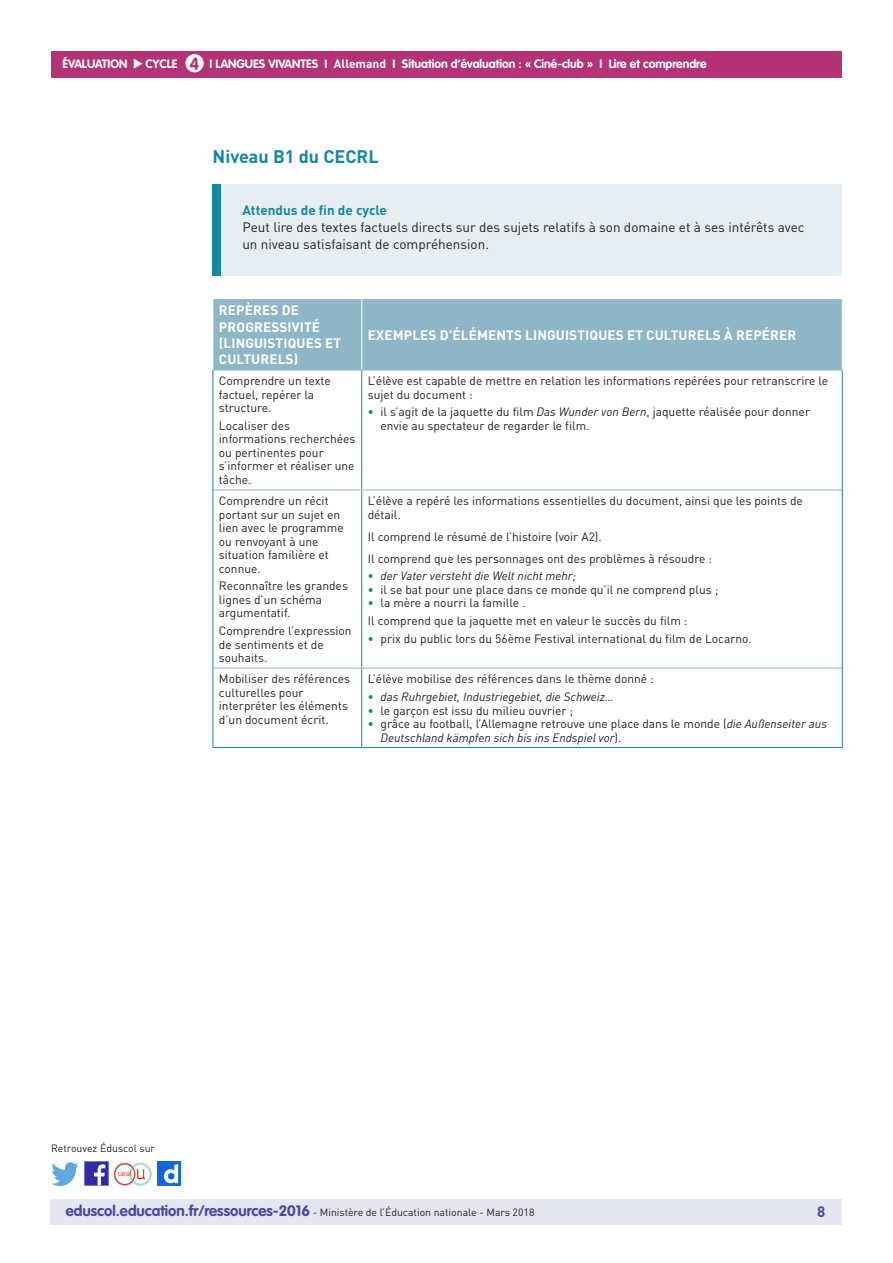
<style>
.page{position:relative;width:893px;height:1263px;background:#fff}
.page>*{position:absolute;margin:0;border:0;box-sizing:border-box;transform-origin:0 0}
._04_Titre_de_niveau{font:700 18px "DIN Pro";color:#16879f}
.t1{font:700 17.25px "VAG Rounded Std";color:#b43376}
.t2{font:700 15px "DIN Pro";color:#4a489e}
._15_texte_encadré{font:13.5px/16.5px "DIN Pro";color:#231f20}
.Titre_têtière_tablea{font:700 13.5px/16.2px "DIN Pro";letter-spacing:.01em;color:#fff}
._15_Titre_encadré{font:700 13.5px "DIN Pro";color:#16879f}
.Texte_courant_tablea{font:12px/13.5px "DIN Pro";color:#231f20}
.t3{font:700 12px "VAG Rounded Std";color:#fff}
._08_Liste_à_puces_ni{font:12px "DIN Pro";color:#231f20}
.t4{font:italic 12px "DIN Pro";color:#231f20}
._15_texte_encadré-2{font:12px "DIN Pro";color:#231f20}
.t5{font:10.5px "DIN Pro";color:#231f20}
.s1{font-family:"DIN Pro"}
.s2{font-weight:700;color:#16879f}
.s3{font-style:italic}
.s4{font-weight:700;font-style:normal;color:#16879f}
.s5{font-family:"VAG Rounded Std";font-weight:700;font-size:15px;color:#4a489e}
</style>
<div class="page">
<div style="left:50px;top:1199px;width:791px;height:26px;background:#e6e5f2"></div>
<div style="left:51px;top:51px;width:791px;height:27px;background:#b43376"></div>
<svg style="left:134px;top:59px;width:8px;height:10px"></svg>
<div style="left:185px;top:54px;width:19px;height:18px;background:#fff;border-radius:50%"></div>
<img style="left:85px;top:1162px;width:23px;height:23px">
<img style="left:51px;top:1163px;width:28px;height:22px">
<img style="left:158px;top:1162px;width:22px;height:23px">
<img style="left:114px;top:1163px;width:38px;height:22px">
<div style="left:214px;top:299px;width:628px;height:71px;background:#8fb6c6"></div>
<hr style="left:361px;top:299px;width:1px;height:71px;background:#fff">
<hr style="left:361px;top:370px;width:1px;height:120px;background:#16879f">
<hr style="left:361px;top:490px;width:1px;height:178px;background:#16879f">
<hr style="left:361px;top:668px;width:1px;height:79px;background:#16879f">
<hr style="left:213px;top:490px;width:149px;height:1px;background:#8fb6c6">
<hr style="left:362px;top:490px;width:480px;height:1px;background:#8fb6c6">
<hr style="left:213px;top:668px;width:149px;height:1px;background:#8fb6c6">
<hr style="left:362px;top:668px;width:480px;height:1px;background:#8fb6c6">
<hr style="left:213px;top:370px;width:149px;height:1px;background:#8fb6c6">
<hr style="left:362px;top:370px;width:480px;height:1px;background:#8fb6c6">
<hr style="left:213px;top:370px;width:1px;height:120px;background:#16879f">
<hr style="left:842px;top:370px;width:1px;height:120px;background:#16879f">
<hr style="left:213px;top:490px;width:1px;height:178px;background:#16879f">
<hr style="left:842px;top:490px;width:1px;height:178px;background:#16879f">
<hr style="left:213px;top:668px;width:1px;height:79px;background:#16879f">
<hr style="left:842px;top:668px;width:1px;height:79px;background:#16879f">
<hr style="left:213px;top:747px;width:149px;height:1px;background:#16879f">
<hr style="left:362px;top:747px;width:480px;height:1px;background:#16879f">
<div style="left:213px;top:184px;width:629px;height:91px;background:#e6eef2"></div>
<div style="left:213px;top:184px;width:8px;height:91px;background:#16879f"></div>
<p class="t3" style="left:63px;top:57px;width:66px">ÉVALUATION</p>
<p class="t3" style="left:146px;top:57px;width:33px">CYCLE</p>
<p class="t3" style="left:210px;top:57px;width:119px">I LANGUES VIVANTES I</p>
<h2 class="t1" style="left:190px;top:53px;width:11px">4</h2>
<p class="t3" style="left:334px;top:57px;width:374px"><span class="s1">Allemand</span> I Situation d’évaluation : « Ciné-club » I Lire et comprendre</p>
<p class="_04_Titre_de_niveau" style="left:213px;top:144px;width:168px">Niveau B1 du CECRL</p>
<p class="_15_Titre_encadré" style="left:242px;top:202px;width:146px">Attendus de fin de cycle</p>
<p class="_15_texte_encadré" style="left:242px;top:219px;width:564px">Peut lire des textes factuels directs sur des sujets relatifs à son domaine et à ses intérêts avec un niveau satisfaisant de compréhension.</p>
<p class="Titre_têtière_tablea" style="left:219px;top:302px;width:124px">REPÈRES DE<br>PROGRESSIVITÉ (LINGUISTIQUES ET<br>CULTURELS)</p>
<p class="Texte_courant_tablea" style="left:219px;top:374px;width:113px">Comprendre un texte factuel, repérer la structure.</p>
<p class="Texte_courant_tablea" style="left:219px;top:419px;width:138px">Localiser des informations recherchées ou pertinentes pour s’informer et réaliser une tâche.</p>
<p class="Texte_courant_tablea" style="left:219px;top:494px;width:126px">Comprendre un récit portant sur un sujet en lien avec le programme ou renvoyant à une situation familière et connue.</p>
<p class="Texte_courant_tablea" style="left:219px;top:579px;width:131px">Reconnaître les grandes lignes d’un schéma argumentatif.</p>
<p class="Texte_courant_tablea" style="left:219px;top:624px;width:134px">Comprendre l’expression de sentiments et de souhaits.</p>
<p class="Titre_têtière_tablea" style="left:368px;top:326px;width:430px">EXEMPLES D’ÉLÉMENTS LINGUISTIQUES ET CULTURELS À REPÉRER</p>
<p class="Texte_courant_tablea" style="left:368px;top:374px;width:462px">L’élève est capable de mettre en relation les informations repérées pour retranscrire le sujet du document :</p>
<p class="Texte_courant_tablea" style="left:380px;top:405px;width:431px;text-indent:-13px"><span class="s2">•</span> il s’agit de la jaquette du film <span class="s3">Das Wunder von Bern</span>, jaquette réalisée pour donner envie au spectateur de regarder le film.</p>
<p class="Texte_courant_tablea" style="left:368px;top:494px;width:437px">L’élève a repéré les informations essentielles du document, ainsi que les points de détail.</p>
<p class="_08_Liste_à_puces_ni" style="left:368px;top:529px;width:236px">Il comprend le résumé de l’histoire (voir A2).</p>
<p class="_08_Liste_à_puces_ni" style="left:368px;top:551px;width:346px">Il comprend que les personnages ont des problèmes à résoudre :</p>
<p class="t4" style="left:368px;top:569px;width:210px"><span class="s4">•</span> der Vater versteht die Welt nicht mehr;</p>
<p class="Texte_courant_tablea" style="left:368px;top:582px;width:352px"><span class="s2">•</span> il se bat pour une place dans ce monde qu’il ne comprend plus ;</p>
<p class="Texte_courant_tablea" style="left:368px;top:596px;width:159px"><span class="s2">•</span> la mère a nourri la famille .</p>
<p class="_15_texte_encadré-2" style="left:368px;top:613px;width:321px">Il comprend que la jaquette met en valeur le succès du film :</p>
<p class="Texte_courant_tablea" style="left:368px;top:631px;width:385px"><span class="s2">•</span> prix du public lors du 56ème Festival international du film de Locarno.</p>
<p class="Texte_courant_tablea" style="left:219px;top:672px;width:133px">Mobiliser des références culturelles pour interpréter les éléments d’un document écrit.</p>
<p class="Texte_courant_tablea" style="left:368px;top:672px;width:287px">L’élève mobilise des références dans le thème donné :</p>
<p class="t4" style="left:368px;top:689px;width:247px"><span class="s4">•</span> das Ruhrgebiet, Industriegebiet, die Schweiz…</p>
<p class="Texte_courant_tablea" style="left:368px;top:703px;width:207px"><span class="s2">•</span> le garçon est issu du milieu ouvrier ;</p>
<p class="Texte_courant_tablea" style="left:380px;top:717px;width:448px;text-indent:-13px"><span class="s2">•</span> grâce au football, l’Allemagne retrouve une place dans le monde (<span class="s3">die Außenseiter aus<br>Deutschland kämpfen sich bis ins Endspiel vor</span>).</p>
<p class="t5" style="left:51px;top:1141px;width:106px">Retrouvez Éduscol sur</p>
<p class="t5" style="left:66px;top:1205px;width:470px"><span class="s5">eduscol.education.fr/ressources-2016</span> - Ministère de l’Éducation nationale - Mars 2018</p>
<p class="t2" style="left:817px;top:1201px;width:10px">8</p>
</div>
